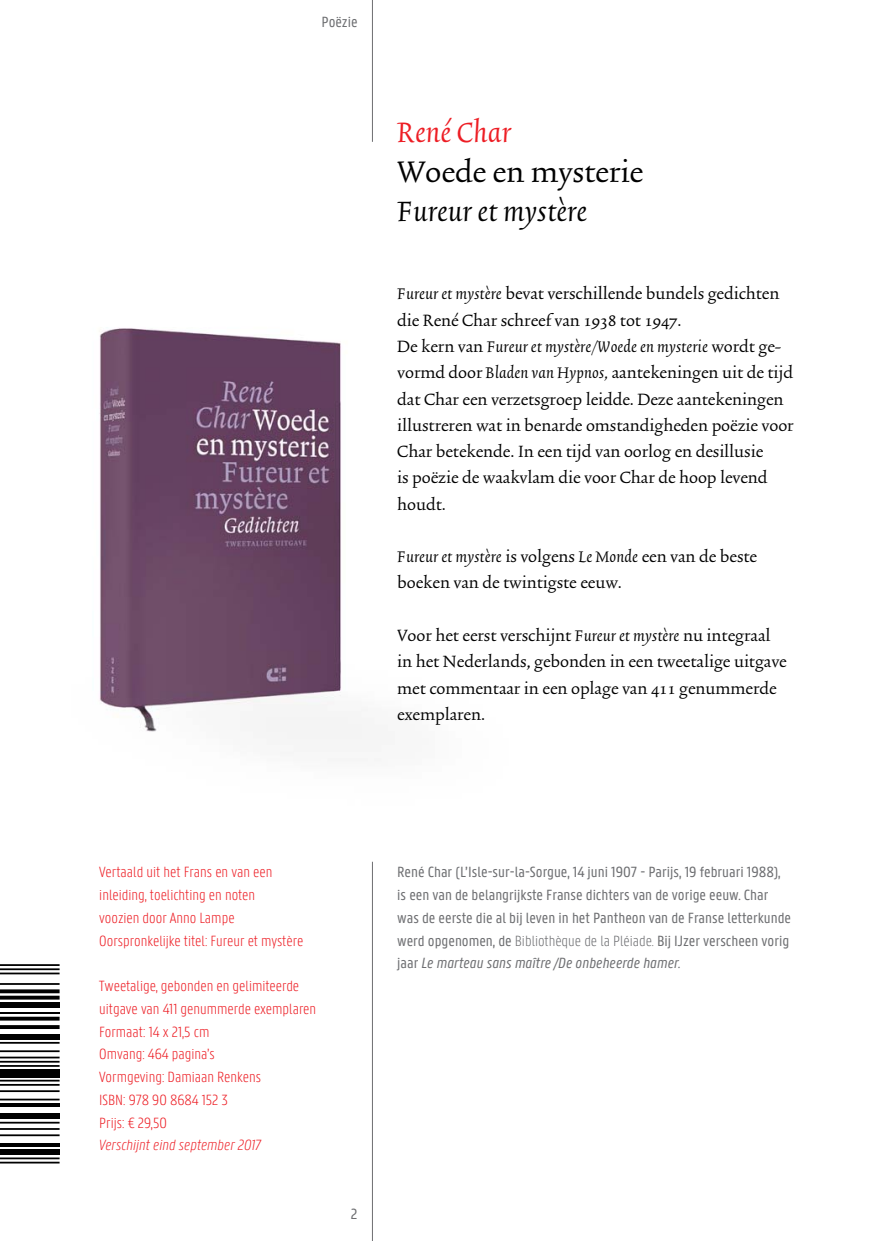
<style>
.page{position:relative;width:874px;height:1241px;background:#fff}
.page>*{position:absolute;margin:0;border:0;box-sizing:border-box;transform-origin:0 0}
.t1{font:35px "Trinite No 2 Rom Wid";color:#000}
.t2{font:35px "Trinite No 2 Rom Wid Ita";letter-spacing:.01em;color:#000}
.t3{font:35px "Trinite No 2 Rom Wid Ita";letter-spacing:.01em;color:#ed1d24}
.t4{font:19.25px/26.2px "Trinite No 2 Rom Wid";color:#000}
.t5{font:19.25px "Trinite No 2 Rom Wid Ita";letter-spacing:.01em;color:#000}
.t6{font:15.75px/22.8px "Panno Text";color:#6d6e71}
.t7{font:300 15.75px/22.8px "Panno Text";color:#ed1d24}
.t8{font:italic 300 15.75px "Panno Text";color:#ed1d24}
.s1{font-family:"Trinite No 2 Rom Wid Ita"}
.s2{font-family:"Trinite No 2 Rom Wid"}
.s3{font-weight:300}
.s4{font-style:italic}
</style>
<div class="page">
<hr style="left:372px;top:861px;width:1px;height:379px;background:#6d6e71">
<hr style="left:372px;top:0;width:1px;height:142px;background:#6d6e71">
<img style="left:99px;top:328px;width:263px;height:411px">
<hr style="left:0;top:1157px;width:60px;height:2px;background:#000">
<hr style="left:0;top:1161px;width:60px;height:2px;background:#000">
<div style="left:0;top:1148px;width:60px;height:6px;background:#000"></div>
<svg style="left:0;top:1143px;width:60px;height:3px"></svg>
<hr style="left:0;top:1121px;width:60px;height:2px;background:#000">
<hr style="left:0;top:1127px;width:60px;height:2px;background:#000">
<hr style="left:0;top:1134px;width:60px;height:1px;background:#000">
<div style="left:0;top:1113px;width:60px;height:6px;background:#000"></div>
<svg style="left:0;top:1103px;width:60px;height:3px"></svg>
<hr style="left:0;top:1079px;width:60px;height:2px;background:#000">
<hr style="left:0;top:1083px;width:60px;height:2px;background:#000">
<hr style="left:0;top:1090px;width:60px;height:1px;background:#000">
<hr style="left:0;top:1098px;width:60px;height:2px;background:#000">
<div style="left:0;top:1069px;width:60px;height:8px;background:#000"></div>
<hr style="left:0;top:1041px;width:60px;height:2px;background:#000">
<hr style="left:0;top:1050px;width:60px;height:1px;background:#000">
<hr style="left:0;top:1056px;width:60px;height:2px;background:#000">
<hr style="left:0;top:1060px;width:60px;height:2px;background:#000">
<hr style="left:0;top:1064px;width:60px;height:2px;background:#000">
<div style="left:0;top:1033px;width:60px;height:6px;background:#000"></div>
<svg style="left:0;top:1016px;width:60px;height:4px"></svg>
<svg style="left:0;top:1025px;width:60px;height:3px"></svg>
<hr style="left:0;top:1012px;width:60px;height:2px;background:#000">
<div style="left:0;top:1001px;width:60px;height:6px;background:#000"></div>
<svg style="left:0;top:989px;width:60px;height:4px"></svg>
<svg style="left:0;top:995px;width:60px;height:4px"></svg>
<hr style="left:0;top:964px;width:60px;height:1px;background:#000">
<hr style="left:0;top:968px;width:60px;height:2px;background:#000">
<hr style="left:0;top:972px;width:60px;height:2px;background:#000">
<hr style="left:0;top:982px;width:60px;height:2px;background:#000">
<p class="t6" style="left:321px;top:11px;width:37px">Poëzie</p>
<h1 class="t3" style="left:397px;top:116px;width:115px">René Char</h1>
<h1 class="t1" style="left:397px;top:156px;width:247px">Woede en mysterie</h1>
<h1 class="t2" style="left:397px;top:195px;width:191px">Fureur et mystère</h1>
<p class="t4" style="left:397px;top:282px;width:383px"><span class="s1">Fureur et mystère</span> bevat verschillende bundels gedichten die René Char schreef van 1938 tot 1947.</p>
<p class="t5" style="left:397px;top:338px;width:385px"><span class="s2">De kern van</span> Fureur et mystère/Woede en mysterie <span class="s2">wordt ge-</span></p>
<p class="t4" style="left:397px;top:361px;width:398px">vormd door <span class="s1">Bladen van Hypnos,</span> aantekeningen uit de tijd dat Char een verzetsgroep leidde. Deze aantekeningen illustreren wat in benarde omstandigheden poëzie voor Char betekende. In een tijd van oorlog en desillusie<br>is poëzie de waakvlam die voor Char de hoop levend houdt.</p>
<p class="t5" style="left:397px;top:548px;width:361px">Fureur et mystère <span class="s2">is volgens</span> Le Monde <span class="s2">een van de beste</span></p>
<p class="t4" style="left:397px;top:571px;width:226px">boeken van de twintigste eeuw.</p>
<p class="t4" style="left:397px;top:623px;width:391px">Voor het eerst verschijnt <span class="s1">Fureur et mystère</span> nu integraal in het Nederlands, gebonden in een tweetalige uitgave met commentaar in een oplage van 411 genummerde exemplaren.</p>
<p class="t7" style="left:99px;top:861px;width:205px">Vertaald uit het Frans en van een inleiding, toelichting en noten<br>voozien door Anno Lampe<br>Oorspronkelijke titel: Fureur et mystère</p>
<p class="t7" style="left:99px;top:974px;width:218px">Tweetalige, gebonden en gelimiteerde uitgave van 411 genummerde exemplaren<br>Formaat: 14 x 21,5 cm<br>Omvang: 464 pagina’s<br>Vormgeving: Damiaan Renkens<br>ISBN: 978 90 8684 152 3<br>Prijs: € 29,50</p>
<p class="t8" style="left:99px;top:1136px;width:163px">Verschijnt eind september 2017</p>
<p class="t6" style="left:351px;top:1202px;width:8px">2</p>
<p class="t6" style="left:397px;top:860px;width:395px">René Char (L’Isle-sur-la-Sorgue, 14 juni 1907 - Parijs, 19 februari 1988), is een van de belangrijkste Franse dichters van de vorige eeuw. Char was de eerste die al bij leven in het Pantheon van de Franse letterkunde werd opgenomen, de <span class="s3">Bibliothèque de la Pléiade.</span> Bij IJzer verscheen vorig jaar <span class="s4">Le marteau sans maître /De onbeheerde hamer.</span></p>
</div>
